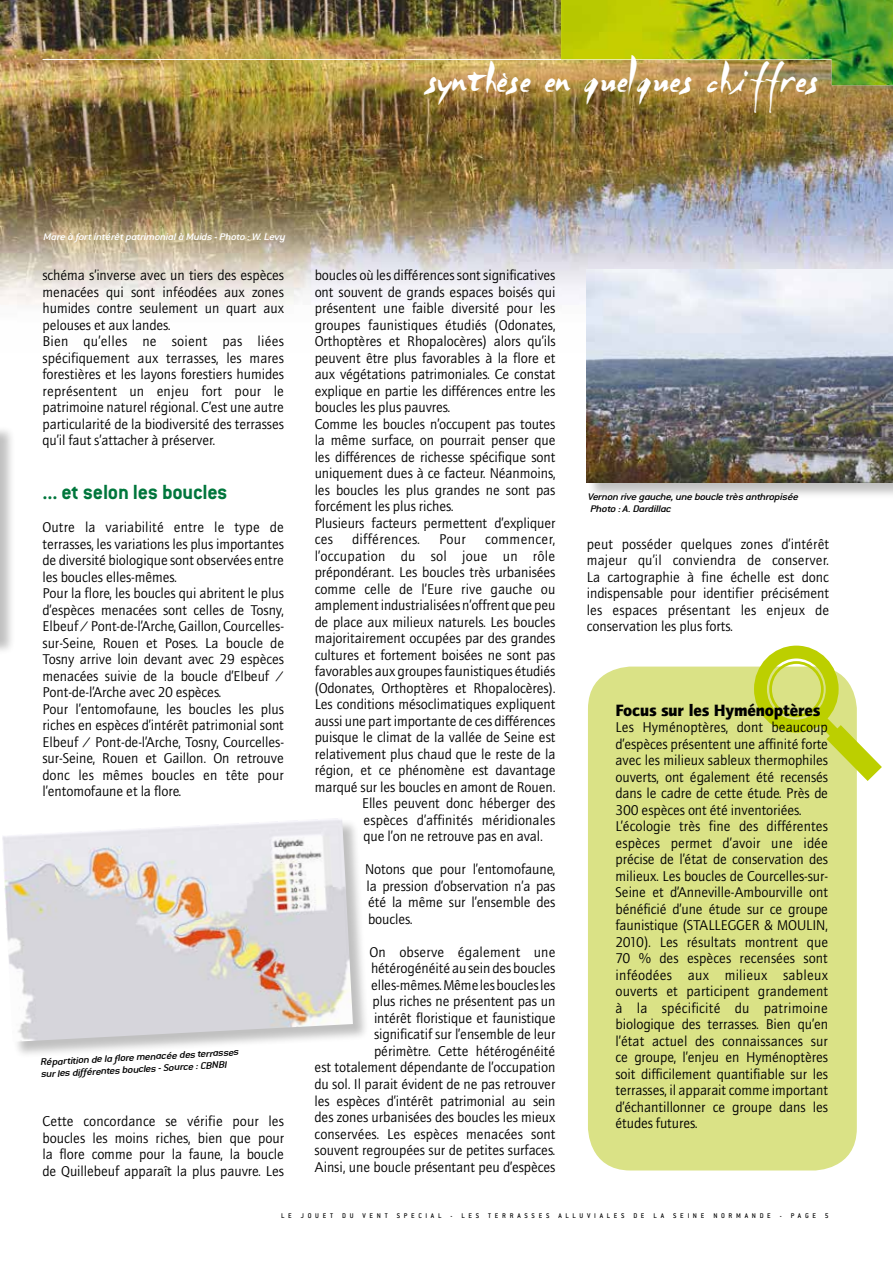
<style>
.page{position:relative;width:893px;height:1263px;background:#fff}
.page>*{position:absolute;margin:0;border:0;box-sizing:border-box;transform-origin:0 0}
.t1{font:26.55px "Chinoise";letter-spacing:-.03em;color:#fff}
.t2{font:700 22.5px "Conduit ITC";letter-spacing:-.01em;color:#00763c}
.t3{font:900 16.5px "AT Quay Sans";letter-spacing:-.01em;color:#000}
.t4{font:14.25px/16.5px "AT Quay Sans";letter-spacing:-.01em;color:#000}
.t5{font:14.25px "AT Quay Sans";letter-spacing:.015em;color:#000}
.t6{font:14.25px "AT Quay Sans";letter-spacing:.02em;color:#000}
.t7{font:italic 500 10.5px/12px "Conduit ITC";letter-spacing:-.035em;color:#000;scale:1.2 1}
.t8{font:italic 500 10.5px "Conduit ITC";letter-spacing:-.025em;color:#fff;scale:1.2 1}
.t9{font:500 7.5px "Conduit ITC";letter-spacing:.5em;color:#000}
</style>
<div class="page">
<img style="left:0;top:0;width:893px;height:353px">
<hr style="left:43px;top:59px;width:789px;height:1px;background:#fff">
<img style="left:561px;top:0;width:332px;height:85px">
<div style="left:588px;top:666px;width:269px;height:504px;background:#dae286;border-radius:43px"></div>
<div style="left:0;top:425px;width:16px;height:230px;background:#000;opacity:.25"></div>
<div style="left:3px;top:818px;width:366px;height:240px;background:#000;opacity:.25"></div>
<img style="left:2px;top:818px;width:351px;height:224px">
<div style="left:587px;top:270px;width:306px;height:229px;background:#000;opacity:.25"></div>
<img style="left:587px;top:269px;width:306px;height:213px">
<div style="left:754px;top:646px;width:85px;height:86px;border:13px solid #bccf00;border-radius:50%"></div>
<div style="left:769px;top:661px;width:55px;height:56px;border:3px solid #bccf00;border-radius:50%"></div>
<svg style="left:815px;top:713px;width:67px;height:68px"></svg>
<h1 class="t1" style="left:426px;top:67px;width:396px">synthèse en quelques chiffres</h1>
<p class="t8" style="left:44px;top:231px;width:203px">Mare à fort intérêt patrimonial à Muids - Photo : W. Levy</p>
<p class="t4" style="left:43px;top:267px;width:243px">schéma s’inverse avec un tiers des espèces menacées qui sont inféodées aux zones humides contre seulement un quart aux pelouses et aux landes.<br>Bien qu’elles ne soient pas liées spécifiquement aux terrasses, les mares forestières et les layons forestiers humides représentent un enjeu fort pour le patrimoine naturel régional. C’est une autre particularité de la biodiversité des terrasses qu’il faut s’attacher à préserver.</p>
<h2 class="t2" style="left:43px;top:479px;width:187px">... et selon les boucles</h2>
<p class="t4" style="left:43px;top:519px;width:243px">Outre la variabilité entre le type de terrasses, les variations les plus importantes de diversité biologique sont observées entre les boucles elles-mêmes.<br>Pour la flore, les boucles qui abritent le plus d’espèces menacées sont celles de Tosny, Elbeuf / Pont-de-l’Arche, Gaillon, Courcelles&shy;sur-Seine, Rouen et Poses. La boucle de Tosny arrive loin devant avec 29 espèces menacées suivie de la boucle d’Elbeuf / Pont-de-l’Arche avec 20 espèces.<br>Pour l’entomofaune, les boucles les plus riches en espèces d’intérêt patrimonial sont Elbeuf / Pont-de-l’Arche, Tosny, Courcelles&shy;sur-Seine, Rouen et Gaillon. On retrouve donc les mêmes boucles en tête pour l’entomofaune et la flore.</p>
<p class="t7" style="left:40px;top:1056px;width:167px;rotate:-3deg">Répartition de la flore menacée des terrasses sur les différentes boucles - Source : CBNBl</p>
<p class="t4" style="left:43px;top:1113px;width:243px;text-align:justify">Cette concordance se vérifie pour les boucles les moins riches, bien que pour la flore comme pour la faune, la boucle de Quillebeuf apparaît la plus pauvre. Les</p>
<p class="t4" style="left:315px;top:267px;width:243px">boucles où les différences sont significatives ont souvent de grands espaces boisés qui présentent une faible diversité pour les groupes faunistiques étudiés (Odonates, Orthoptères et Rhopalocères) alors qu’ils peuvent être plus favorables à la flore et aux végétations patrimoniales. Ce constat explique en partie les différences entre les boucles les plus pauvres.<br>Comme les boucles n’occupent pas toutes la même surface, on pourrait penser que les différences de richesse spécifique sont uniquement dues à ce facteur. Néanmoins, les boucles les plus grandes ne sont pas forcément les plus riches.<br>Plusieurs facteurs permettent d’expliquer ces</p>
<p class="t6" style="left:352px;top:531px;width:70px">différences.</p>
<p class="t4" style="left:439px;top:531px;width:28px">Pour</p>
<p class="t6" style="left:485px;top:531px;width:72px">commencer,</p>
<p class="t5" style="left:315px;top:548px;width:242px">l’occupation du sol joue un rôle</p>
<p class="t4" style="left:315px;top:564px;width:242px">prépondérant. Les boucles très urbanisées</p>
<p class="t4" style="left:315px;top:581px;width:242px">comme celle de l’Eure rive gauche ou</p>
<p class="t4" style="left:315px;top:597px;width:242px">amplement industrialisées n’offrent que peu</p>
<p class="t4" style="left:315px;top:614px;width:242px">de place aux milieux naturels. Les boucles</p>
<p class="t4" style="left:315px;top:630px;width:242px">majoritairement occupées par des grandes</p>
<p class="t4" style="left:315px;top:647px;width:242px">cultures et fortement boisées ne sont pas</p>
<p class="t4" style="left:315px;top:663px;width:242px">favorables aux groupes faunistiques étudiés</p>
<p class="t4" style="left:315px;top:680px;width:242px">(Odonates, Orthoptères et Rhopalocères).</p>
<p class="t4" style="left:315px;top:696px;width:242px">Les conditions mésoclimatiques expliquent</p>
<p class="t4" style="left:315px;top:713px;width:242px">aussi une part importante de ces différences</p>
<p class="t4" style="left:315px;top:729px;width:242px">puisque le climat de la vallée de Seine est</p>
<p class="t4" style="left:315px;top:746px;width:242px">relativement plus chaud que le reste de la</p>
<p class="t4" style="left:315px;top:762px;width:242px">région, et ce phénomène est davantage</p>
<p class="t4" style="left:315px;top:779px;width:242px">marqué sur les boucles en amont de Rouen.</p>
<p class="t4" style="left:362px;top:795px;width:195px">Elles peuvent donc héberger des</p>
<p class="t4" style="left:364px;top:812px;width:193px">espèces d’affinités méridionales</p>
<p class="t4" style="left:364px;top:828px;width:181px">que l’on ne retrouve pas en aval.</p>
<p class="t4" style="left:365px;top:861px;width:192px;text-align:justify">Notons que pour l’entomofaune, la pression d’observation n’a pas été la même sur l’ensemble des boucles.</p>
<p class="t4" style="left:315px;top:944px;width:243px;text-align:right">On observe également une hétérogénéité au sein des boucles elles-mêmes. Même les boucles les<br>plus riches ne présentent pas un<br>intérêt floristique et faunistique significatif sur l’ensemble de leur périmètre. Cette hétérogénéité<br>est totalement dépendante de l’occupation du sol. Il parait évident de ne pas retrouver les espèces d’intérêt patrimonial au sein des zones urbanisées des boucles les mieux conservées. Les espèces menacées sont souvent regroupées sur de petites surfaces.<br>Ainsi, une boucle présentant peu d’espèces</p>
<p class="t7" style="left:588px;top:490px;width:177px">Vernon rive gauche, une boucle très anthropisée<br>Photo : A. Dardillac</p>
<p class="t4" style="left:587px;top:535px;width:244px;text-align:justify">peut posséder quelques zones d’intérêt majeur qu’il conviendra de conserver.<br>La cartographie à fine échelle est donc indispensable pour identifier précisément les espaces présentant les enjeux de conservation les plus forts.</p>
<p class="t3" style="left:615px;top:700px;width:206px">Focus sur les Hyménoptères</p>
<p class="t4" style="left:615px;top:719px;width:214px">Les Hyménoptères, dont beaucoup d’espèces présentent une affinité forte avec les milieux sableux thermophiles ouverts, ont également été recensés dans le cadre de cette étude. Près de 300 espèces ont été inventoriées.<br>L’écologie très fine des différentes espèces permet d’avoir une idée précise de l’état de conservation des milieux. Les boucles de Courcelles-sur-Seine et d’Anneville-Ambourville ont bénéficié d’une étude sur ce groupe faunistique (STALLEGGER &amp; MOULIN, 2010). Les résultats montrent que 70 % des espèces recensées sont inféodées aux milieux sableux ouverts et participent grandement à la spécificité du patrimoine biologique des terrasses. Bien qu’en l’état actuel des connaissances sur ce groupe, l’enjeu en Hyménoptères soit difficilement quantifiable sur les terrasses, il apparait comme important d’échantillonner ce groupe dans les études futures.</p>
<p class="t9" style="left:281px;top:1211px;width:549px">LE JOUET DU VENT SPECIAL - LES TERRASSES ALLUVIALES DE LA SEINE NORMANDE - PAGE 5</p>
</div>
